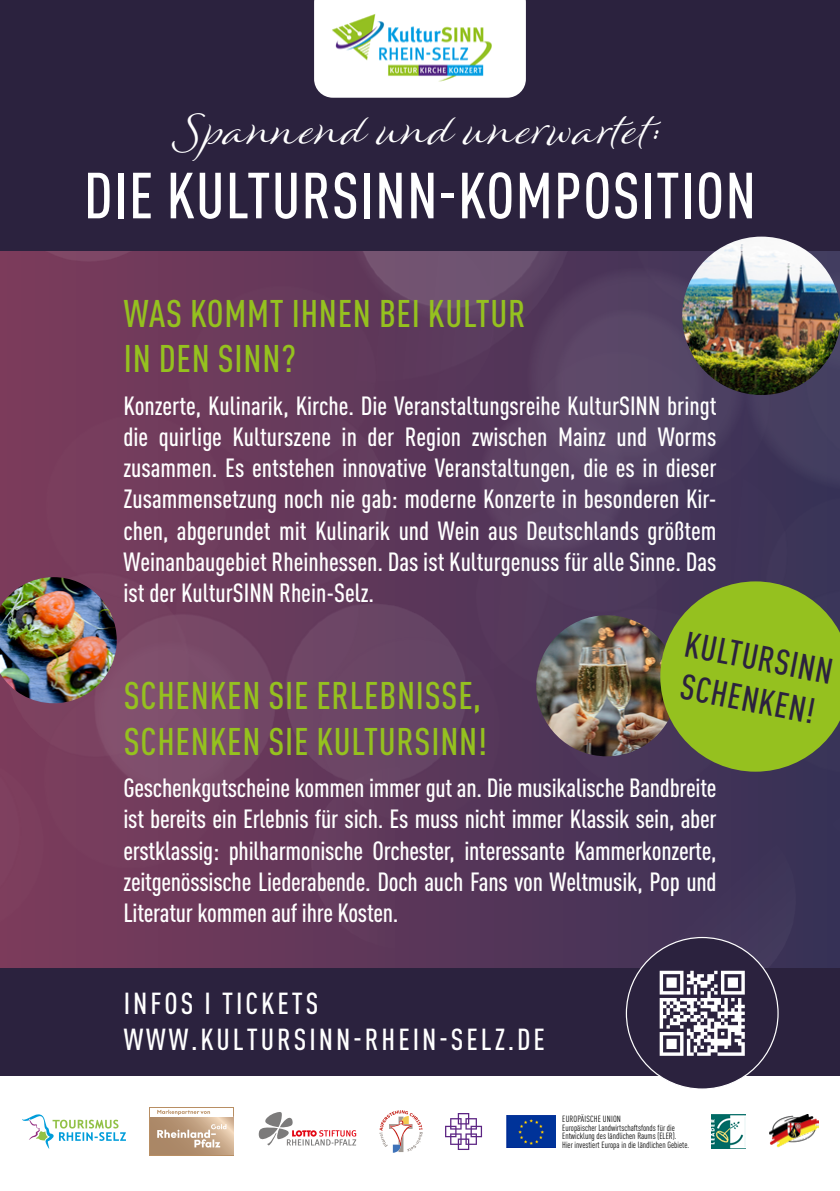
<style>
.page{position:relative;width:840px;height:1191px;background:#fff}
.page>*{position:absolute;margin:0;border:0;box-sizing:border-box;transform-origin:0 0}
.t1{font:500 condensed 64px "DIN Pro";letter-spacing:.02em;color:#fff}
.t2{font:500 condensed 38px/45.6px "DIN Pro";letter-spacing:.02em;color:#95c11f}
.t3{font:38px "Winsome";letter-spacing:.02em;color:#fff}
.t4{font:500 condensed 35.4px/42.4px "DIN Pro";color:#2b223e}
.t5{font:500 condensed 30px/36px "DIN Pro";letter-spacing:.1em;color:#fff}
.t6{font:500 condensed 26px/31.2px "DIN Pro";letter-spacing:-.01em;color:#fff;text-align:justify}
.t7{font:condensed 9px/9px "DIN Pro";color:#000}
</style>
<div class="page">
<img style="left:0;top:250px;width:839px;height:718px">
<div style="left:0;top:0;width:839px;height:250px;background:#2b223e"></div>
<img style="left:314px;top:0;width:211px;height:98px">
<div style="left:0;top:968px;width:839px;height:107px;background:#2b223e"></div>
<img style="left:536px;top:615px;width:124px;height:141px">
<img style="left:681px;top:237px;width:158px;height:158px">
<img style="left:0;top:577px;width:117px;height:126px">
<svg style="left:660px;top:581px;width:179px;height:190px;background:#85a729"></svg>
<svg style="left:22px;top:1114px;width:104px;height:34px"></svg>
<svg style="left:149px;top:1107px;width:85px;height:48px"></svg>
<svg style="left:150px;top:1116px;width:83px;height:38px;background:#c2a386"></svg>
<div style="left:150px;top:1108px;width:83px;height:8px;background:#fff"></div>
<svg style="left:157px;top:1109px;width:53px;height:6px"></svg>
<svg style="left:157px;top:1124px;width:69px;height:23px;background:#c9af96"></svg>
<svg style="left:258px;top:1112px;width:98px;height:33px"></svg>
<img style="left:711px;top:1114px;width:34px;height:34px">
<img style="left:506px;top:1115px;width:49px;height:32px">
<img style="left:769px;top:1114px;width:48px;height:34px">
<svg style="left:445px;top:1113px;width:37px;height:37px"></svg>
<svg style="left:379px;top:1110px;width:43px;height:42px"></svg>
<div style="left:626px;top:937px;width:151px;height:152px;background:#2b223e;border-radius:50%"></div>
<svg style="left:659px;top:970px;width:85px;height:85px"></svg>
<h2 class="t3" style="left:180px;top:108px;width:480px">Spannend und unerwartet:</h2>
<h1 class="t1" style="left:84px;top:148px;width:673px">DIE KULTURSINN-KOMPOSITION</h1>
<h2 class="t2" style="left:124px;top:287px;width:403px">WAS KOMMT IHNEN BEI KULTUR<br>IN DEN SINN?</h2>
<p class="t6" style="left:123px;top:388px;width:594px">Konzerte, Kulinarik, Kirche. Die Veranstaltungsreihe KulturSINN bringt die quirlige Kulturszene in der Region zwischen Mainz und Worms zusammen. Es entstehen innovative Veranstaltungen, die es in dieser Zusammensetzung noch nie gab: moderne Konzerte in besonderen Kir&shy;chen, abgerundet mit Kulinarik und Wein aus Deutschlands größtem Weinanbaugebiet Rheinhessen. Das ist Kulturgenuss für alle Sinne. Das ist der KulturSINN Rhein-Selz.</p>
<h3 class="t4" style="left:689px;top:619px;width:151px;rotate:11deg">KULTURSINN<br>SCHENKEN!</h3>
<h2 class="t2" style="left:124px;top:669px;width:364px">SCHENKEN SIE ERLEBNISSE,<br>SCHENKEN SIE KULTURSINN!</h2>
<p class="t6" style="left:123px;top:770px;width:594px">Geschenkgutscheine kommen immer gut an. Die musikalische Bandbreite ist bereits ein Erlebnis für sich. Es muss nicht immer Klassik sein, aber erstklassig: philharmonische Orchester, interessante Kammerkonzerte, zeitgenössische Liederabende. Doch auch Fans von Weltmusik, Pop und Literatur kommen auf ihre Kosten.</p>
<p class="t5" style="left:124px;top:982px;width:422px">INFOS I TICKETS<br>WWW.KULTURSINN-RHEIN-SELZ.DE</p>
<p class="t7" style="left:562px;top:1113px;width:128px">EUROPÄISCHE UNION<br>Europäischer Landwirtschaftsfonds für die Entwicklung des ländlichen Raums (ELER).<br>Hier investiert Europa in die ländlichen Gebiete.</p>
</div>
